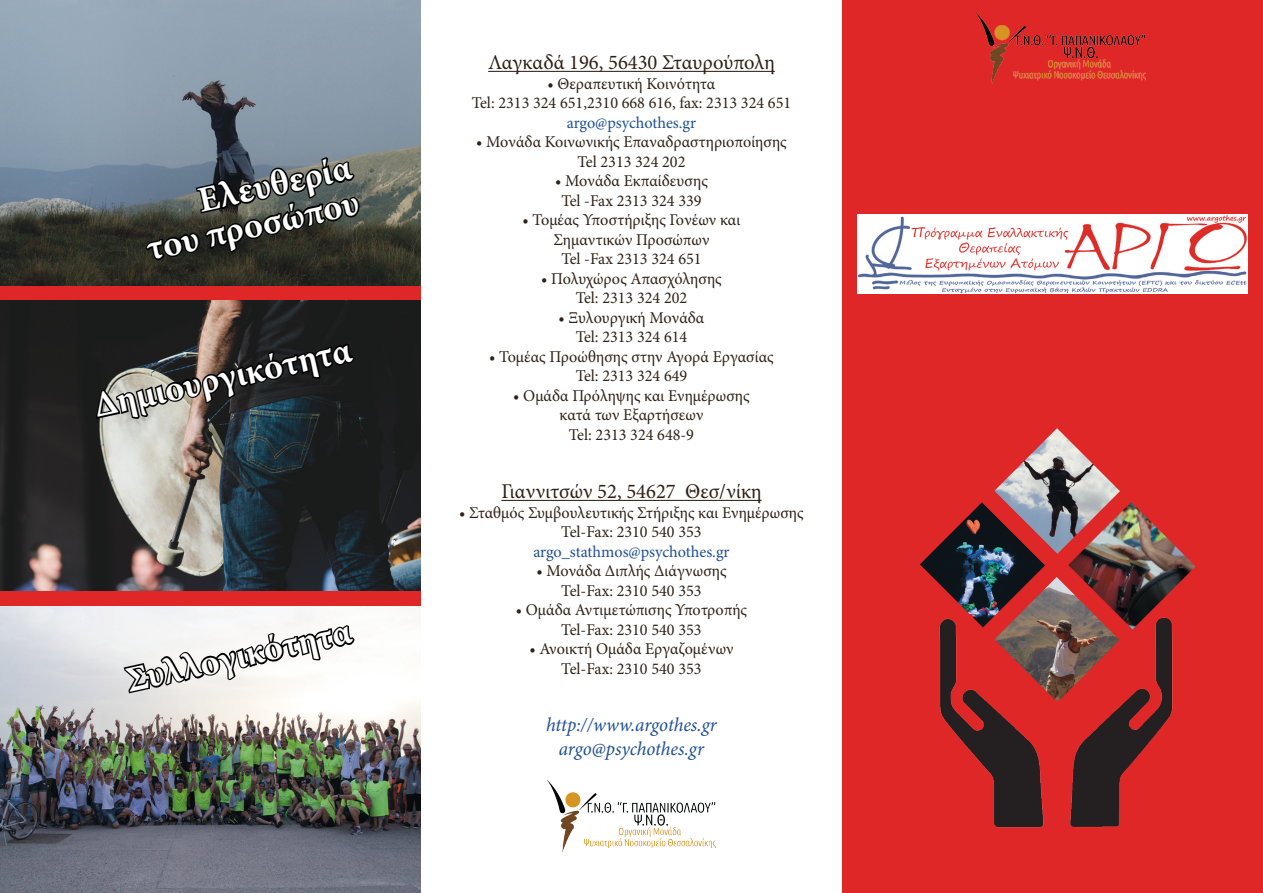
<style>
.page{position:relative;width:1263px;height:893px;background:#fff}
.page>*{position:absolute;margin:0;border:0;box-sizing:border-box;transform-origin:0 0}
.t1{font:700 36px "Minion Pro";color:#fff}
.t2{font:21px "Minion Pro";color:#2f2116}
.t3{font:italic 19.5px "Minion Pro";letter-spacing:-.005em;color:#1f4f96}
.t4{font:16.5px "Minion Pro";color:#2f2116}
.t5{font:16.5px "Minion Pro";letter-spacing:-.005em;color:#1f4f96}
</style>
<div class="page">
<img style="left:0;top:606px;width:421px;height:287px">
<img style="left:0;top:300px;width:421px;height:292px">
<img style="left:0;top:0;width:421px;height:286px">
<div style="left:842px;top:0;width:421px;height:893px;background:#df2727"></div>
<img style="left:1068px;top:502px;width:127px;height:115px">
<img style="left:1045px;top:577px;width:75px;height:40px">
<hr style="left:488px;top:71px;width:287px;height:1px;background:#2f2116">
<hr style="left:501px;top:500px;width:261px;height:1px;background:#2f2116">
<img style="left:858px;top:215px;width:390px;height:78px">
<img style="left:939px;top:617px;width:234px;height:211px">
<img style="left:994px;top:428px;width:126px;height:126px">
<div style="left:0;top:286px;width:421px;height:14px;background:#df2727"></div>
<div style="left:0;top:592px;width:421px;height:14px;background:#df2727"></div>
<img style="left:547px;top:781px;width:169px;height:70px">
<svg style="left:144px;top:145px;width:216px;height:117px;background:#3f4545"></svg>
<svg style="left:95px;top:327px;width:261px;height:94px;background:#373736"></svg>
<svg style="left:122px;top:609px;width:234px;height:86px"></svg>
<img style="left:977px;top:14px;width:168px;height:70px">
<img style="left:920px;top:502px;width:125px;height:125px">
<p class="t1" style="left:193px;top:175px;width:157px;rotate:-12deg">Ελευθερία</p>
<p class="t1" style="left:142px;top:223px;width:218px;rotate:-12deg">του προσώπου</p>
<p class="t1" style="left:89px;top:380px;width:264px;rotate:-12deg">Δημιουργικότητα</p>
<p class="t1" style="left:121px;top:655px;width:231px;rotate:-12deg">Συλλογικότητα</p>
<p class="t2" style="left:488px;top:48px;width:288px">Λαγκαδά 196, 56430 Σταυρούπολη</p>
<p class="t4" style="left:548px;top:72px;width:169px">• Θεραπευτική Κοινότητα</p>
<p class="t4" style="left:472px;top:92px;width:321px">Tel: 2313 324 651,2310 668 616, fax: 2313 324 651</p>
<p class="t5" style="left:567px;top:111px;width:131px">argo@psychothes.gr</p>
<p class="t4" style="left:476px;top:131px;width:312px">• Μονάδα Κοινωνικής Επαναδραστηριοποίησης</p>
<p class="t4" style="left:577px;top:150px;width:109px">Tel 2313 324 202</p>
<p class="t4" style="left:555px;top:170px;width:154px">• Μονάδα Εκπαίδευσης</p>
<p class="t4" style="left:561px;top:189px;width:142px">Tel -Fax 2313 324 339</p>
<p class="t4" style="left:523px;top:209px;width:219px">• Τομέας Υποστήριξης Γονέων και</p>
<p class="t4" style="left:553px;top:228px;width:157px">Σημαντικών Προσώπων</p>
<p class="t4" style="left:561px;top:248px;width:142px">Tel -Fax 2313 324 651</p>
<p class="t4" style="left:541px;top:267px;width:182px">• Πολυχώρος Απασχόλησης</p>
<p class="t4" style="left:576px;top:287px;width:113px">Tel: 2313 324 202</p>
<p class="t4" style="left:558px;top:306px;width:147px">• Ξυλουργική Μονάδα</p>
<p class="t4" style="left:576px;top:326px;width:113px">Tel: 2313 324 614</p>
<p class="t4" style="left:489px;top:345px;width:286px">• Τομέας Προώθησης στην Αγορά Εργασίας</p>
<p class="t4" style="left:576px;top:365px;width:113px">Tel: 2313 324 649</p>
<p class="t4" style="left:513px;top:384px;width:238px">• Ομάδα Πρόληψης και Ενημέρωσης</p>
<p class="t4" style="left:560px;top:404px;width:145px">κατά των Εξαρτήσεων</p>
<p class="t4" style="left:569px;top:423px;width:127px">Tel: 2313 324 648-9</p>
<p class="t2" style="left:501px;top:477px;width:262px">Γιαννιτσών 52, 54627 Θεσ/νίκη</p>
<p class="t4" style="left:459px;top:501px;width:346px">• Σταθμός Συμβουλευτικής Στήριξης και Ενημέρωσης</p>
<p class="t4" style="left:561px;top:521px;width:142px">Tel-Fax: 2310 540 353</p>
<p class="t5" style="left:533px;top:540px;width:198px">argo_stathmos@psychothes.gr</p>
<p class="t4" style="left:536px;top:560px;width:192px">• Μονάδα Διπλής Διάγνωσης</p>
<p class="t4" style="left:561px;top:579px;width:142px">Tel-Fax: 2310 540 353</p>
<p class="t4" style="left:516px;top:599px;width:233px">• Ομάδα Αντιμετώπισης Υποτροπής</p>
<p class="t4" style="left:561px;top:618px;width:142px">Tel-Fax: 2310 540 353</p>
<p class="t4" style="left:529px;top:638px;width:206px">• Ανοικτή Ομάδα Εργαζομένων</p>
<p class="t4" style="left:561px;top:657px;width:142px">Tel-Fax: 2310 540 353</p>
<p class="t3" style="left:546px;top:711px;width:172px">http://www.argothes.gr</p>
<p class="t3" style="left:559px;top:735px;width:147px">argo@psychothes.gr</p>
</div>
